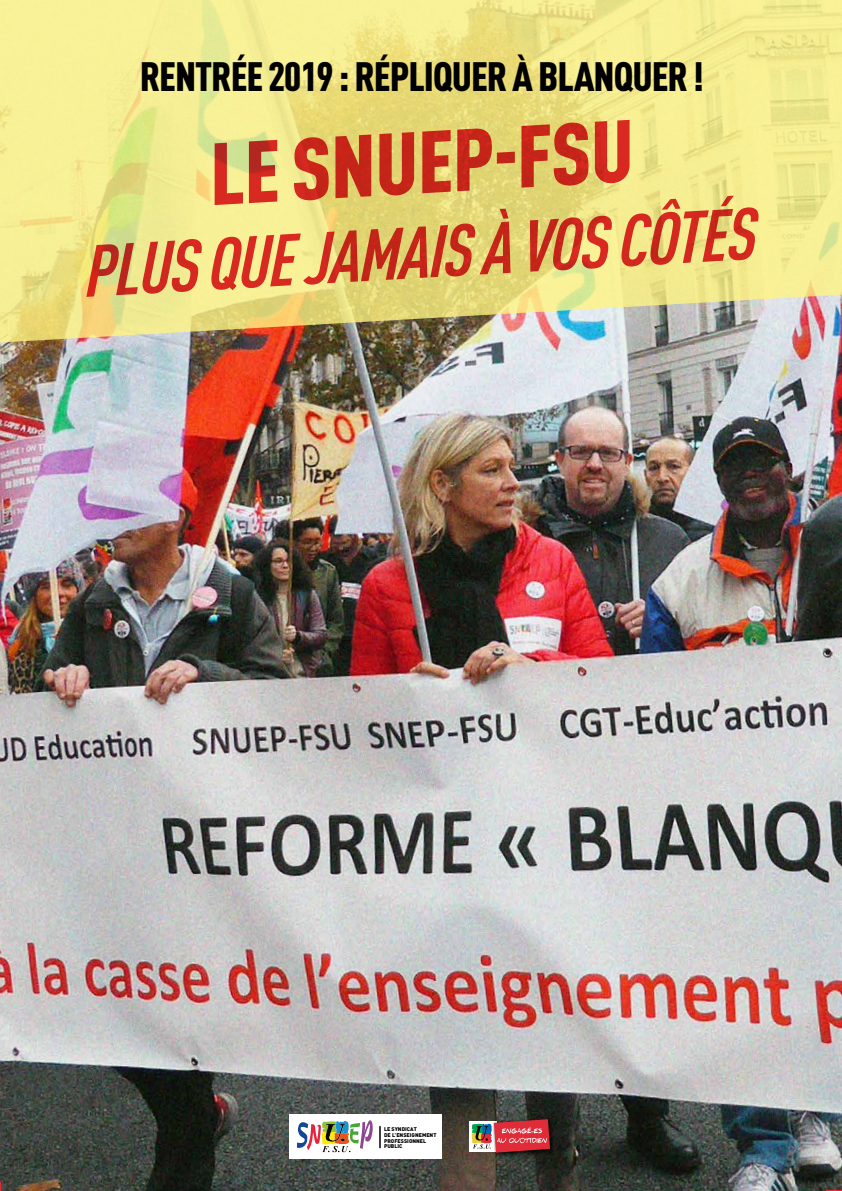
<style>
.page{position:relative;width:842px;height:1191px;background:#fff}
.page>*{position:absolute;margin:0;border:0;box-sizing:border-box;transform-origin:0 0}
.t1{font:900 condensed 86.4px "DIN Pro";color:#df2c38}
.t2{font:italic 700 condensed 71.9px "DIN Pro";color:#df2c38}
.t3{font:900 condensed 40.5px "DIN Pro";letter-spacing:-.025em;color:#000}
.t4{font:900 5.4px/5.9px "DIN Pro";color:#000}
</style>
<div class="page">
<img style="left:0;top:348px;width:842px;height:843px">
<svg style="left:0;top:0;width:842px;height:348px;background:#e8df8a"></svg>
<div style="left:469px;top:1120px;width:27px;height:31px;background:#fff"></div>
<svg style="left:492px;top:1118px;width:61px;height:39px"></svg>
<svg style="left:472px;top:1119px;width:78px;height:33px;background:#be5c5f"></svg>
<div style="left:289px;top:1114px;width:152px;height:44px;background:#fff"></div>
<svg style="left:380px;top:1126px;width:1px;height:21px"></svg>
<svg style="left:297px;top:1120px;width:76px;height:32px"></svg>
<h3 class="t3" style="left:140px;top:54px;width:566px">RENTRÉE 2019 : RÉPLIQUER À BLANQUER !</h3>
<h1 class="t1" style="left:206px;top:124px;width:426px;rotate:-3deg">LE SNUEP-FSU</h1>
<h2 class="t2" style="left:83px;top:229px;width:674px;rotate:-3deg">PLUS QUE JAMAIS À VOS CÔTÉS</h2>
<p class="t4" style="left:384px;top:1125px;width:54px">LE SYNDICAT<br>DE L’ENSEIGNEMENT<br>PROFESSIONNEL<br>PUBLIC</p>
</div>
